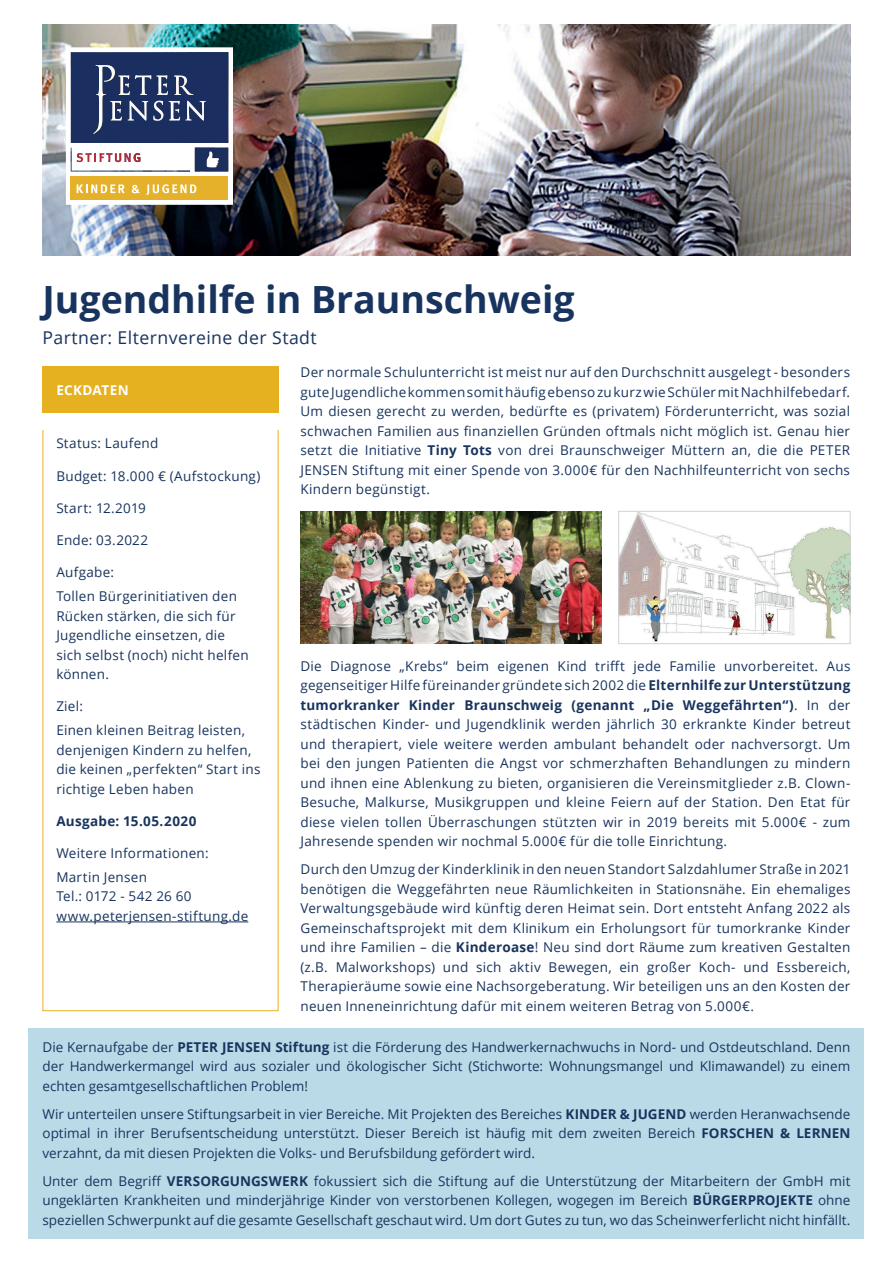
<style>
.page{position:relative;width:893px;height:1263px;background:#fff}
.page>*{position:absolute;margin:0;border:0;box-sizing:border-box;transform-origin:0 0}
.t1{font:700 37.5px "Open Sans";color:#18345e}
.t2{font:17.7px "Open Sans";letter-spacing:.025em;color:#18345e}
.t3{font:13.5px/19.5px "Open Sans";letter-spacing:.02em;color:#18345e}
.t4{font:700 13.5px "Open Sans";letter-spacing:.025em;color:#18345e}
.t5{font:700 13.5px "Open Sans";letter-spacing:.02em;color:#fff}
.s1{font-weight:700}
</style>
<div class="page">
<div style="left:43px;top:367px;width:236px;height:46px;background:#e6b120"></div>
<img style="left:43px;top:24px;width:807px;height:231px">
<hr style="left:56px;top:921px;width:192px;height:1px;background:#18345e">
<div style="left:29px;top:1028px;width:835px;height:211px;background:#bbdae8"></div>
<img style="left:300px;top:511px;width:302px;height:133px">
<img style="left:620px;top:513px;width:228px;height:129px">
<div style="left:618px;top:511px;width:232px;height:133px;border:1px solid #d1d2d4"></div>
<svg style="left:66px;top:47px;width:167px;height:158px"></svg>
<h1 class="t1" style="left:43px;top:273px;width:534px">Jugendhilfe in Braunschweig</h1>
<h2 class="t2" style="left:43px;top:325px;width:276px">Partner: Elternvereine der Stadt</h2>
<p class="t5" style="left:56px;top:380px;width:74px">ECKDATEN</p>
<p class="t3" style="left:56px;top:433px;width:104px">Status: Laufend</p>
<p class="t3" style="left:56px;top:465px;width:206px">Budget: 18.000 € (Aufstockung)</p>
<p class="t3" style="left:56px;top:498px;width:91px">Start: 12.2019</p>
<p class="t3" style="left:56px;top:530px;width:93px">Ende: 03.2022</p>
<p class="t3" style="left:56px;top:560px;width:182px;line-height:23.7px">Aufgabe:<br>Tollen Bürgerinitiativen den</p>
<p class="t3" style="left:56px;top:605px;width:194px">Rücken stärken, die sich für<br>Jugendliche einsetzen, die sich selbst (noch) nicht helfen können.</p>
<p class="t3" style="left:56px;top:694px;width:190px;line-height:23.7px">Ziel:<br>Einen kleinen Beitrag leisten,</p>
<p class="t3" style="left:56px;top:739px;width:206px">denjenigen Kindern zu helfen, die keinen „perfekten“ Start ins richtige Leben haben</p>
<p class="t4" style="left:56px;top:811px;width:142px">Ausgabe: 15.05.2020</p>
<p class="t3" style="left:56px;top:841px;width:154px;line-height:23.7px">Weitere Informationen:<br>Martin Jensen</p>
<p class="t3" style="left:56px;top:886px;width:193px">Tel.: 0172 - 542 26 60 www.peterjensen-stiftung.de</p>
<p class="t3" style="left:300px;top:362px;width:551px;text-align:justify">Der normale Schulunterricht ist meist nur auf den Durchschnitt ausgelegt - besonders gute Jugendliche kommen somit häufig ebenso zu kurz wie Schüler mit Nachhilfebedarf.<br>Um diesen gerecht zu werden, bedürfte es (privatem) Förderunterricht, was sozial schwachen Familien aus finanziellen Gründen oftmals nicht möglich ist. Genau hier setzt die Initiative <span class="s1">Tiny Tots</span> von drei Braunschweiger Müttern an, die die PETER JENSEN Stiftung mit einer Spende von 3.000€ für den Nachhilfeunterricht von sechs Kindern begünstigt.</p>
<p class="t3" style="left:300px;top:656px;width:551px;text-align:justify">Die Diagnose „Krebs“ beim eigenen Kind trifft jede Familie unvorbereitet. Aus gegenseitiger Hilfe füreinander gründete sich 2002 die <span class="s1">Elternhilfe zur Unterstützung tumorkranker Kinder Braunschweig (genannt „Die Weggefährten“)</span>. In der städtischen Kinder- und Jugendklinik werden jährlich 30 erkrankte Kinder betreut und therapiert, viele weitere werden ambulant behandelt oder nachversorgt. Um bei den jungen Patienten die Angst vor schmerzhaften Behandlungen zu mindern und ihnen eine Ablenkung zu bieten, organisieren die Vereinsmitglieder z.B. Clown-Besuche, Malkurse, Musikgruppen und kleine Feiern auf der Station. Den Etat für diese vielen tollen Überraschungen stützten wir in 2019 bereits mit 5.000€ - zum Jahresende spenden wir nochmal 5.000€ für die tolle Einrichtung.</p>
<p class="t3" style="left:300px;top:859px;width:551px;text-align:justify">Durch den Umzug der Kinderklinik in den neuen Standort Salzdahlumer Straße in 2021 benötigen die Weggefährten neue Räumlichkeiten in Stationsnähe. Ein ehemaliges Verwaltungsgebäude wird künftig deren Heimat sein. Dort entsteht Anfang 2022 als Gemeinschaftsprojekt mit dem Klinikum ein Erholungsort für tumorkranke Kinder und ihre Familien – die <span class="s1">Kinderoase</span>! Neu sind dort Räume zum kreativen Gestalten (z.B. Malworkshops) und sich aktiv Bewegen, ein großer Koch- und Essbereich, Therapieräume sowie eine Nachsorgeberatung. Wir beteiligen uns an den Kosten der neuen Inneneinrichtung dafür mit einem weiteren Betrag von 5.000€.</p>
<p class="t3" style="left:43px;top:1037px;width:809px;text-align:justify">Die Kernaufgabe der <span class="s1">PETER JENSEN Stiftung</span> ist die Förderung des Handwerkernachwuchs in Nord- und Ostdeutschland. Denn der Handwerkermangel wird aus sozialer und ökologischer Sicht (Stichworte: Wohnungsmangel und Klimawandel) zu einem echten gesamtgesellschaftlichen Problem!</p>
<p class="t3" style="left:43px;top:1104px;width:809px;text-align:justify">Wir unterteilen unsere Stiftungsarbeit in vier Bereiche. Mit Projekten des Bereiches <span class="s1">KINDER &amp; JUGEND</span> werden Heranwachsende optimal in ihrer Berufsentscheidung unterstützt. Dieser Bereich ist häufig mit dem zweiten Bereich <span class="s1">FORSCHEN &amp; LERNEN </span>verzahnt, da mit diesen Projekten die Volks- und Berufsbildung gefördert wird.</p>
<p class="t3" style="left:43px;top:1171px;width:809px;text-align:justify">Unter dem Begriff <span class="s1">VERSORGUNGSWERK</span> fokussiert sich die Stiftung auf die Unterstützung der Mitarbeitern der GmbH mit ungeklärten Krankheiten und minderjährige Kinder von verstorbenen Kollegen, wogegen im Bereich <span class="s1">BÜRGERPROJEKTE</span> ohne speziellen Schwerpunkt auf die gesamte Gesellschaft geschaut wird. Um dort Gutes zu tun, wo das Scheinwerferlicht nicht hinfällt.</p>
</div>
